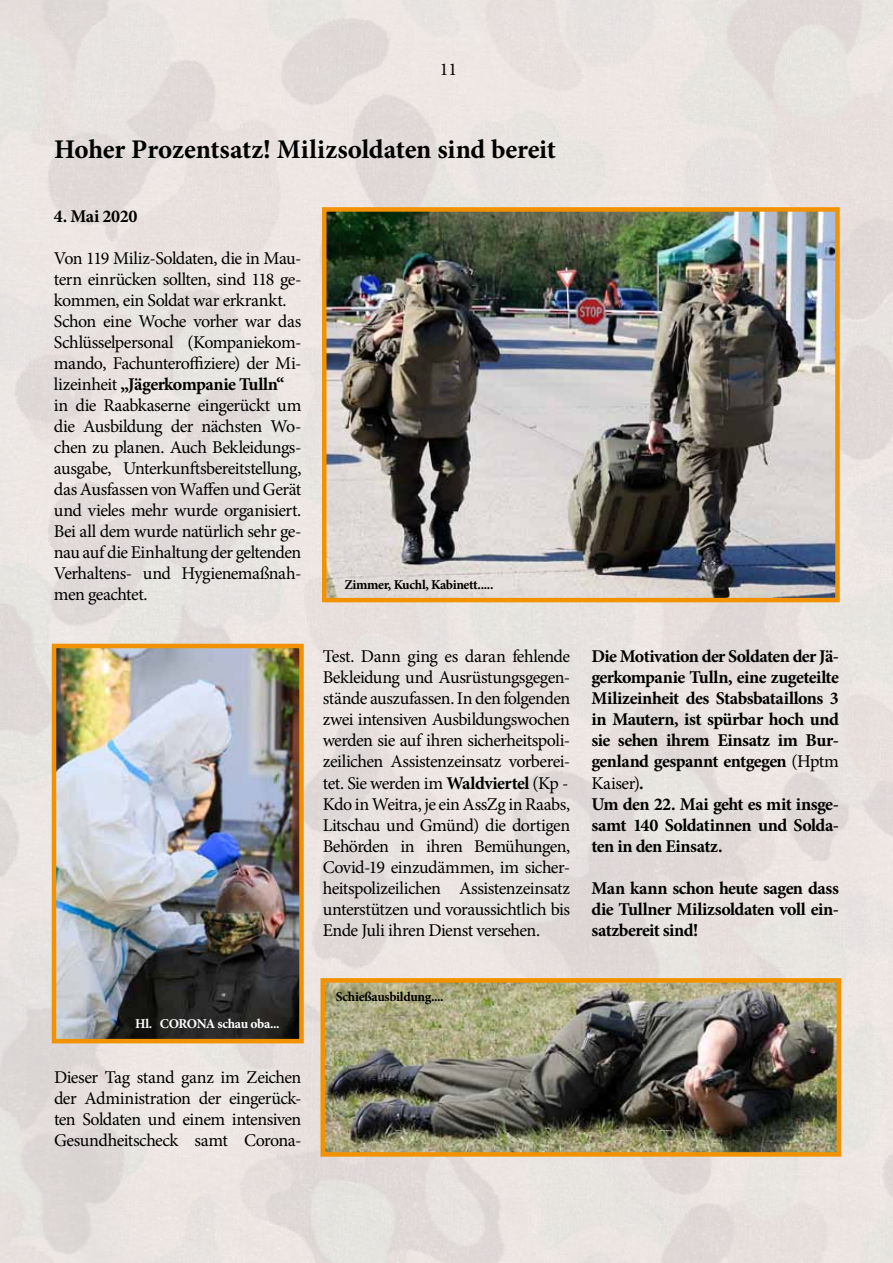
<style>
.page{position:relative;width:893px;height:1263px;background:#fff}
.page>*{position:absolute;margin:0;border:0;box-sizing:border-box;transform-origin:0 0}
.t1{font:700 27px "Minion Pro";letter-spacing:-.01em;color:#000}
.t2{font:18px/21px "Minion Pro";letter-spacing:-.03em;color:#000;text-align:justify}
.t3{font:700 18px/21px "Minion Pro";letter-spacing:-.03em;color:#000}
.t4{font:700 13.5px "Minion Pro";letter-spacing:-.025em;color:#000}
.t5{font:700 13.5px "Minion Pro";letter-spacing:-.03em;color:#fff}
.s1{font-weight:700}
.s2{font-weight:400}
</style>
<div class="page">
<img style="left:327px;top:212px;width:508px;height:385px">
<div style="left:322px;top:207px;width:518px;height:395px;border:4px solid #f39200"></div>
<img style="left:57px;top:649px;width:242px;height:389px">
<div style="left:52px;top:644px;width:252px;height:399px;border:4px solid #f39200"></div>
<img style="left:325px;top:983px;width:511px;height:169px">
<div style="left:320px;top:978px;width:521px;height:179px;border:4px solid #f39200"></div>
<p class="t2" style="left:440px;top:59px;width:19px">11</p>
<h1 class="t1" style="left:54px;top:130px;width:503px">Hoher Prozentsatz! Milizsoldaten sind bereit</h1>
<p class="t3" style="left:54px;top:206px;width:85px">4. Mai 2020</p>
<p class="t2" style="left:54px;top:248px;width:249px;text-align:left">Von 119 Miliz-Soldaten, die in Mau&shy;tern einrücken sollten, sind 118 ge&shy;kommen, ein Soldat war erkrankt.<br>Schon eine Woche vorher war das Schlüsselpersonal (Kompaniekom&shy;mando, Fachunteroffiziere) der Mi&shy;lizeinheit <span class="s1">„Jägerkompanie Tulln“ </span>in die Raabkaserne eingerückt um die Ausbildung der nächsten Wo&shy;chen zu planen. Auch Bekleidungs&shy;ausgabe, Unterkunftsbereitstellung, das Ausfassen von Waffen und Gerät und vieles mehr wurde organisiert.<br>Bei all dem wurde natürlich sehr ge&shy;nau auf die Einhaltung der geltenden Verhaltens- und Hygienemaßnah&shy;men geachtet.</p>
<p class="t5" style="left:135px;top:1014px;width:146px">Hl. CORONA schau oba...</p>
<p class="t2" style="left:54px;top:1067px;width:249px">Dieser Tag stand ganz im Zeichen der Administration der eingerück&shy;ten Soldaten und einem intensiven Gesundheitscheck samt Corona-</p>
<p class="t4" style="left:344px;top:575px;width:150px">Zimmer, Kuchl, Kabinett.....</p>
<p class="t2" style="left:323px;top:646px;width:249px">Test. Dann ging es daran fehlende Bekleidung und Ausrüstungsgegen&shy;stände auszufassen. In den folgenden zwei intensiven Ausbildungswochen werden sie auf ihren sicherheitspoli&shy;zeilichen Assistenzeinsatz vorberei&shy;tet. Sie werden im <span class="s1">Waldviertel</span> (Kp - Kdo in Weitra, je ein AssZg in Raabs, Litschau und Gmünd) die dortigen Behörden in ihren Bemühungen, Covid-19 einzudämmen, im sicher&shy;heitspolizeilichen Assistenzeinsatz unterstützen und voraussichtlich bis Ende Juli ihren Dienst versehen.</p>
<p class="t4" style="left:336px;top:987px;width:109px">Schießausbildung....</p>
<p class="t3" style="left:591px;top:646px;width:249px">Die Motivation der Soldaten der Jä&shy;gerkompanie Tulln, eine zugeteilte<br>Milizeinheit des Stabsbataillons 3 in Mautern, ist spürbar hoch und sie sehen ihrem Einsatz im Bur&shy;genland gespannt entgegen <span class="s2">(Hptm<br>Kaiser)</span>.<br>Um den 22. Mai geht es mit insge&shy;samt 140 Soldatinnen und Solda&shy;ten in den Einsatz.</p>
<p class="t3" style="left:591px;top:877px;width:249px;text-align:justify">Man kann schon heute sagen dass die Tullner Milizsoldaten voll ein&shy;satzbereit sind!</p>
</div>
